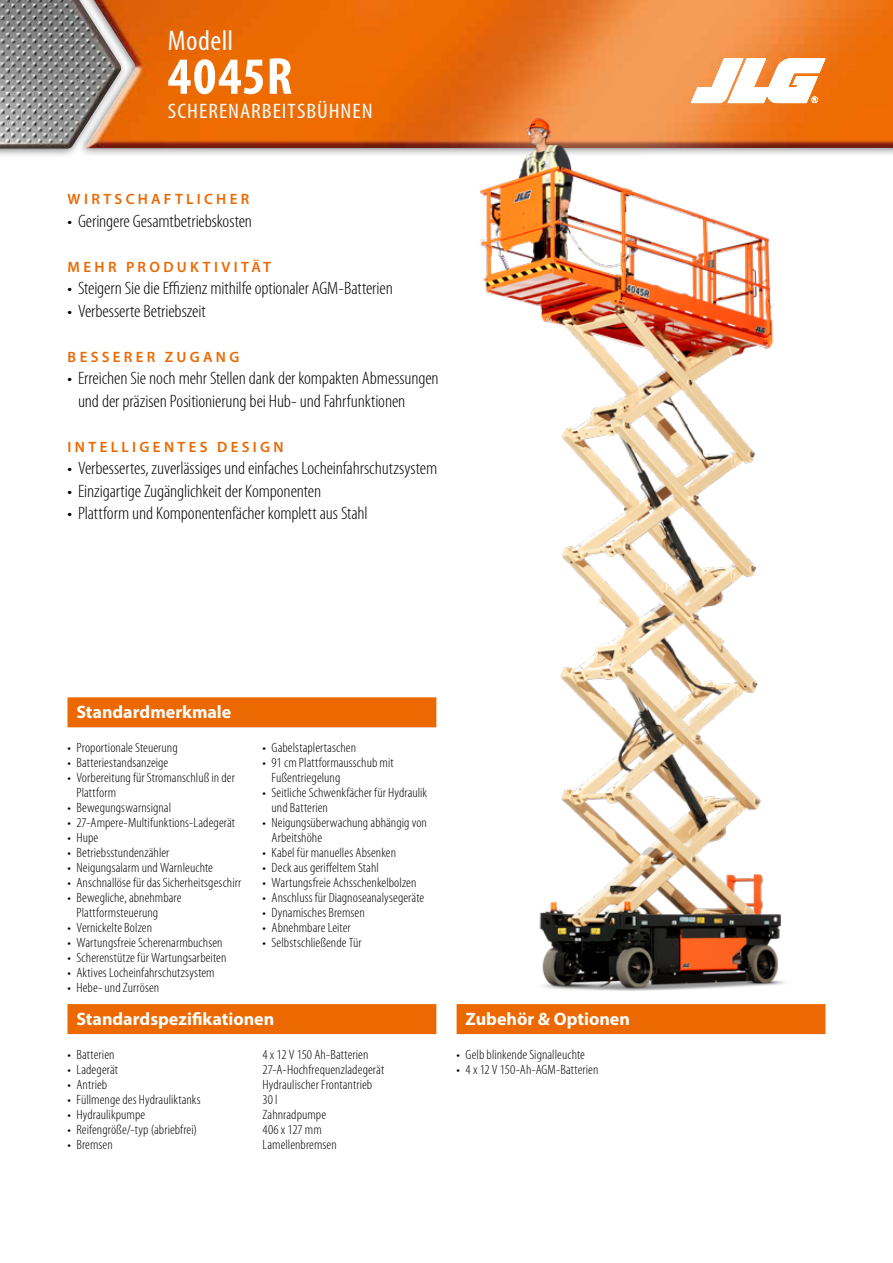
<style>
.page{position:relative;width:893px;height:1263px;background:#fff}
.page>*{position:absolute;margin:0;border:0;box-sizing:border-box;transform-origin:0 0}
.t1{font:700 condensed 52.5px "Myriad Pro";letter-spacing:.025em;color:#fff;scale:1.05 1}
.t2{font:condensed 28.5px "Myriad Pro";letter-spacing:.015em;color:#f0fbff;scale:1.05 1}
.t3{font:condensed 21px "Myriad Pro";letter-spacing:.04em;color:#f0fbff;scale:1.12 1}
.t4{font:300 condensed 18px/22.5px "Myriad Pro";letter-spacing:-.005em;color:#000;scale:1.07 1}
.t5{font:700 18px "Myriad Pro";color:#fff}
.t6{font:600 15px "Myriad Pro";letter-spacing:.225em;color:#ec6801}
.t7{font:300 condensed 13.5px/15px "Myriad Pro";letter-spacing:.005em;color:#000;scale:1.07 1}
</style>
<div class="page">
<div style="left:77px;top:0;width:816px;height:157px;background:#000;opacity:.5"></div>
<img style="left:128px;top:0;width:765px;height:148px">
<div style="left:0;top:0;width:128px;height:158px;background:#000;opacity:.5"></div>
<img style="left:0;top:0;width:121px;height:149px">
<svg style="left:691px;top:59px;width:134px;height:44px"></svg>
<img style="left:439px;top:113px;width:384px;height:920px">
<div style="left:457px;top:1004px;width:368px;height:30px;background:#ec6801"></div>
<div style="left:68px;top:1004px;width:368px;height:30px;background:#ec6801"></div>
<div style="left:68px;top:697px;width:368px;height:30px;background:#ec6801"></div>
<h2 class="t2" style="left:168px;top:24px;width:64px">Modell</h2>
<h1 class="t1" style="left:168px;top:43px;width:120px">4045R</h1>
<h3 class="t3" style="left:168px;top:98px;width:184px">SCHERENARBEITSBÜHNEN</h3>
<p class="t6" style="left:68px;top:189px;width:183px">WIRTSCHAFTLICHER</p>
<h3 class="t4" style="left:68px;top:209px;width:174px">• Geringere Gesamtbetriebskosten</h3>
<p class="t6" style="left:68px;top:257px;width:205px">MEHR PRODUKTIVITÄT</p>
<h3 class="t4" style="left:68px;top:277px;width:306px">• Steigern Sie die Effizienz mithilfe optionaler AGM-Batterien</h3>
<h3 class="t4" style="left:68px;top:299px;width:131px">• Verbesserte Betriebszeit</h3>
<p class="t6" style="left:68px;top:347px;width:173px">BESSERER ZUGANG</p>
<h3 class="t4" style="left:78px;top:367px;width:339px;text-indent:-10px">• Erreichen Sie noch mehr Stellen dank der kompakten Abmessungen und der präzisen Positionierung bei Hub- und Fahrfunktionen</h3>
<p class="t6" style="left:68px;top:437px;width:218px">INTELLIGENTES DESIGN</p>
<h3 class="t4" style="left:68px;top:457px;width:347px">• Verbessertes, zuverlässiges und einfaches Locheinfahrschutzsystem</h3>
<h3 class="t4" style="left:68px;top:479px;width:239px">• Einzigartige Zugänglichkeit der Komponenten</h3>
<h3 class="t4" style="left:68px;top:502px;width:282px">• Plattform und Komponentenfächer komplett aus Stahl</h3>
<h3 class="t5" style="left:76px;top:700px;width:156px">Standardmerkmale</h3>
<p class="t7" style="left:68px;top:739px;width:104px">• Proportionale Steuerung</p>
<p class="t7" style="left:68px;top:754px;width:96px">• Batteriestandsanzeige</p>
<p class="t7" style="left:76px;top:769px;width:150px;text-indent:-9px">• Vorbereitung für Stromanschluß in der<br>Plattform</p>
<p class="t7" style="left:68px;top:799px;width:98px">• Bewegungswarnsignal</p>
<p class="t7" style="left:68px;top:814px;width:158px">• 27‑Ampere-Multifunktions-Ladegerät</p>
<p class="t7" style="left:68px;top:829px;width:30px">• Hupe</p>
<p class="t7" style="left:68px;top:844px;width:97px">• Betriebsstundenzähler</p>
<p class="t7" style="left:68px;top:859px;width:137px">• Neigungsalarm und Warnleuchte</p>
<p class="t7" style="left:68px;top:874px;width:164px">• Anschnallöse für das Sicherheitsgeschirr</p>
<p class="t7" style="left:77px;top:889px;width:100px;text-indent:-9px">• Bewegliche, abnehmbare<br>Plattformsteuerung</p>
<p class="t7" style="left:68px;top:919px;width:80px">• Vernickelte Bolzen</p>
<p class="t7" style="left:68px;top:934px;width:146px">• Wartungsfreie Scherenarmbuchsen</p>
<p class="t7" style="left:68px;top:949px;width:150px">• Scherenstütze für Wartungsarbeiten</p>
<p class="t7" style="left:68px;top:964px;width:139px">• Aktives Locheinfahrschutzsystem</p>
<p class="t7" style="left:68px;top:979px;width:87px">• Hebe- und Zurrösen</p>
<p class="t7" style="left:263px;top:739px;width:89px">• Gabelstaplertaschen</p>
<p class="t7" style="left:272px;top:754px;width:116px;text-indent:-9px">• 91 cm Plattformausschub mit<br>Fußentriegelung</p>
<p class="t7" style="left:272px;top:784px;width:147px;text-indent:-9px">• Seitliche Schwenkfächer für Hydraulik und Batterien</p>
<p class="t7" style="left:272px;top:814px;width:147px;text-indent:-9px">• Neigungsüberwachung abhängig von<br>Arbeitshöhe</p>
<p class="t7" style="left:263px;top:844px;width:126px">• Kabel für manuelles Absenken</p>
<p class="t7" style="left:263px;top:859px;width:110px">• Deck aus geriffeltem Stahl</p>
<p class="t7" style="left:263px;top:874px;width:145px">• Wartungsfreie Achsschenkelbolzen</p>
<p class="t7" style="left:263px;top:889px;width:153px">• Anschluss für Diagnoseanalysegeräte</p>
<p class="t7" style="left:263px;top:904px;width:97px">• Dynamisches Bremsen</p>
<p class="t7" style="left:263px;top:919px;width:84px">• Abnehmbare Leiter</p>
<p class="t7" style="left:263px;top:934px;width:94px">• Selbstschließende Tür</p>
<h3 class="t5" style="left:76px;top:1007px;width:199px">Standardspezifikationen</h3>
<h3 class="t5" style="left:466px;top:1007px;width:166px">Zubehör &amp; Optionen</h3>
<p class="t7" style="left:68px;top:1047px;width:45px">• Batterien</p>
<p class="t7" style="left:262px;top:1047px;width:100px">4 x 12 V 150 Ah-Batterien</p>
<p class="t7" style="left:67px;top:1062px;width:49px">• Ladegerät</p>
<p class="t7" style="left:262px;top:1062px;width:115px">27‑A-Hochfrequenzladegerät</p>
<p class="t7" style="left:68px;top:1077px;width:39px">• Antrieb</p>
<p class="t7" style="left:263px;top:1077px;width:104px">Hydraulischer Frontantrieb</p>
<p class="t7" style="left:68px;top:1092px;width:126px">• Füllmenge des Hydrauliktanks</p>
<p class="t7" style="left:262px;top:1092px;width:16px">30 l</p>
<p class="t7" style="left:68px;top:1107px;width:74px">• Hydraulikpumpe</p>
<p class="t7" style="left:262px;top:1107px;width:61px">Zahnradpumpe</p>
<p class="t7" style="left:68px;top:1122px;width:123px">• Reifengröße/-typ (abriebfrei)</p>
<p class="t7" style="left:262px;top:1122px;width:57px">406 x 127 mm</p>
<p class="t7" style="left:68px;top:1137px;width:44px">• Bremsen</p>
<p class="t7" style="left:262px;top:1137px;width:71px">Lamellenbremsen</p>
<p class="t7" style="left:457px;top:1047px;width:121px">• Gelb blinkende Signalleuchte</p>
<p class="t7" style="left:457px;top:1062px;width:134px">• 4 x 12 V 150‑Ah-AGM-Batterien</p>
</div>
